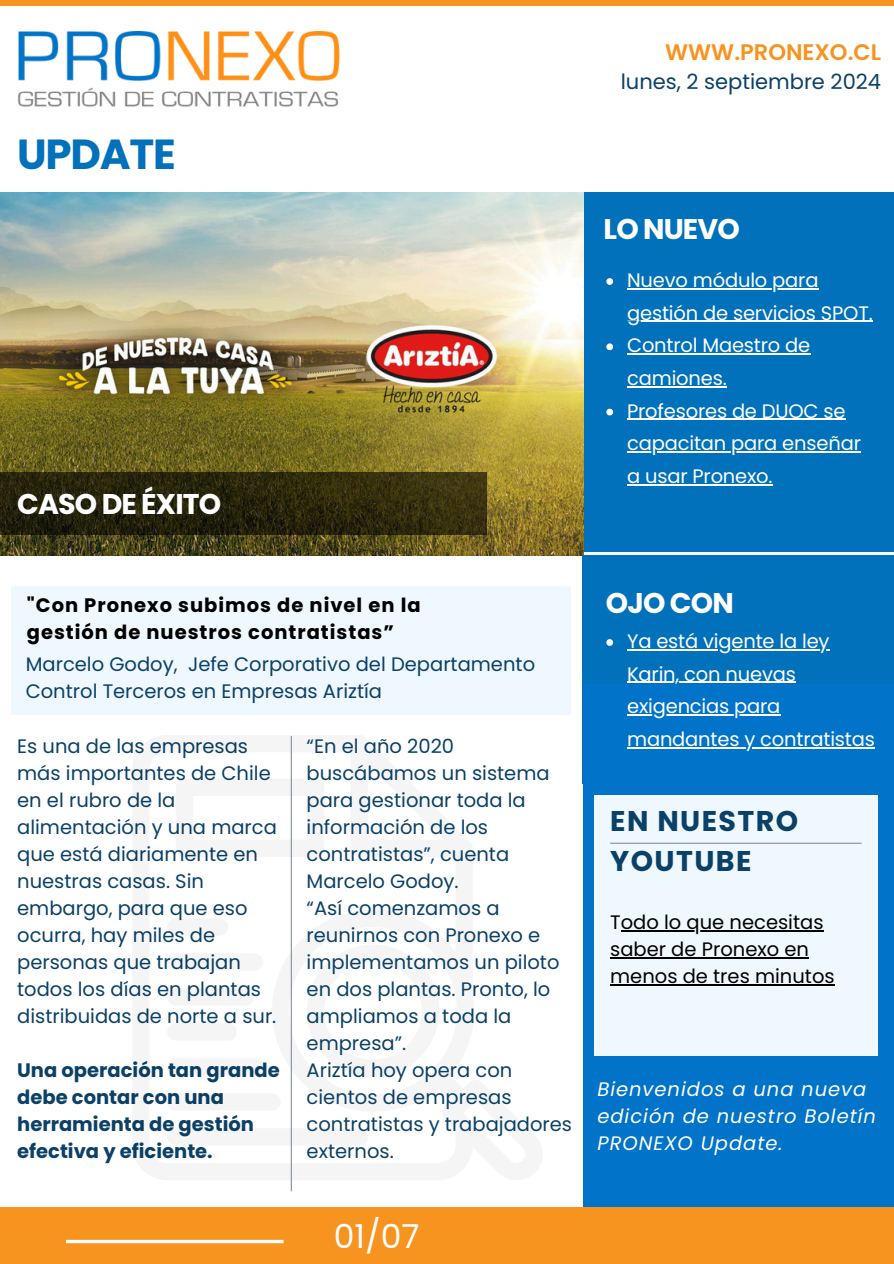
<style>
.page{position:relative;width:894px;height:1264px;background:#fff}
.page>*{position:absolute;margin:0;border:0;box-sizing:border-box;transform-origin:0 0}
.t1{font:700 42px "Poppins";letter-spacing:-.03em;color:#0171bb}
.t2{font:33px "Poppins";color:#fff}
.t3{font:700 28.5px "Poppins";letter-spacing:-.03em;color:#fff}
.t4{font:700 28.5px/39.3px "Poppins";letter-spacing:.05em;color:#0b4068}
.t5{font:600 22.5px "Poppins";color:#f7931f}
.t6{font:21px "Poppins";color:#0b4068}
.t7{font:19.5px/27px "Poppins";color:#0b4068}
.t8{font:19.5px/32.7px "Poppins";letter-spacing:-.01em;color:#fff}
.t9{font:700 19.5px/27px "Poppins";color:#0b4068}
.t10{font:700 19.5px/27px "Poppins";letter-spacing:.05em;color:#000}
.t11{font:italic 19.5px/27px "Poppins";letter-spacing:.05em;color:#fff}
.t12{font:19.5px/27px "Poppins";color:#000}
</style>
<div class="page">
<img style="left:0;top:192px;width:583px;height:364px">
<img style="left:18px;top:32px;width:322px;height:75px">
<div style="left:0;top:1206px;width:893px;height:57px;background:#f7931f"></div>
<svg style="left:66px;top:1239px;width:217px;height:4px"></svg>
<svg style="left:0;top:472px;width:486px;height:63px;background:#2a260c"></svg>
<div style="left:583px;top:192px;width:310px;height:359px;background:#0171bb"></div>
<div style="left:582px;top:555px;width:311px;height:229px;background:#0171bb"></div>
<div style="left:582px;top:684px;width:311px;height:522px;background:#0173c8"></div>
<div style="left:593px;top:795px;width:284px;height:260px;background:#eff8ff"></div>
<div style="left:12px;top:586px;width:558px;height:128px;background:#eff8ff"></div>
<div style="left:0;top:0;width:893px;height:6px;background:#f7931f"></div>
<hr style="left:610px;top:842px;width:251px;height:1px;background:#7c93a4">
<hr style="left:291px;top:736px;width:1px;height:455px;background:#7c93a4">
<svg style="left:606px;top:278px;width:7px;height:7px"></svg>
<hr style="left:627px;top:288px;width:191px;height:1px;background:#fff">
<hr style="left:627px;top:321px;width:245px;height:1px;background:#fff">
<svg style="left:606px;top:343px;width:7px;height:7px"></svg>
<hr style="left:627px;top:353px;width:182px;height:2px;background:#fff">
<hr style="left:627px;top:386px;width:99px;height:1px;background:#fff">
<svg style="left:606px;top:409px;width:7px;height:6px"></svg>
<hr style="left:627px;top:419px;width:218px;height:1px;background:#fff">
<hr style="left:627px;top:451px;width:233px;height:1px;background:#fff">
<hr style="left:627px;top:484px;width:145px;height:1px;background:#fff">
<svg style="left:606px;top:639px;width:7px;height:7px"></svg>
<hr style="left:627px;top:649px;width:202px;height:1px;background:#fff">
<hr style="left:627px;top:682px;width:168px;height:1px;background:#fff">
<hr style="left:627px;top:714px;width:153px;height:1px;background:#fff">
<hr style="left:627px;top:747px;width:247px;height:1px;background:#fff">
<hr style="left:620px;top:930px;width:203px;height:1px;background:#000">
<hr style="left:610px;top:957px;width:198px;height:1px;background:#000">
<hr style="left:610px;top:984px;width:224px;height:1px;background:#000">
<h3 class="t1" style="left:17px;top:124px;width:160px">UPDATE</h3>
<h3 class="t3" style="left:17px;top:484px;width:206px">CASO DE ÉXITO</h3>
<p class="t5" style="left:665px;top:37px;width:217px">WWW.PRONEXO.CL</p>
<p class="t6" style="left:620px;top:67px;width:262px">lunes, 2 septiembre 2024</p>
<p class="t3" style="left:603px;top:209px;width:138px">LO NUEVO</p>
<p class="t8" style="left:627px;top:264px;width:193px">Nuevo módulo para</p>
<p class="t8" style="left:627px;top:296px;width:247px">gestión de servicios SPOT.<br>Control Maestro de</p>
<p class="t8" style="left:627px;top:362px;width:220px">camiones.<br>Profesores de DUOC se</p>
<h6 class="t8" style="left:627px;top:427px;width:235px">capacitan para enseñar a usar Pronexo.</h6>
<p class="t10" style="left:27px;top:592px;width:395px">"Con Pronexo subimos de nivel en la gestión de nuestros contratistas”</p>
<p class="t7" style="left:26px;top:650px;width:510px">Marcelo Godoy, Jefe Corporativo del Departamento<br>Control Terceros en Empresas Ariztía</p>
<h5 class="t7" style="left:17px;top:732px;width:261px">Es una de las empresas más importantes de Chile en el rubro de la alimentación y una marca que está diariamente en nuestras casas. Sin embargo, para que eso ocurra, hay miles de personas que trabajan todos los días en plantas distribuidas de norte a sur.</h5>
<h1 class="t9" style="left:17px;top:1056px;width:264px">Una operación tan grande debe contar con una herramienta de gestión efectiva y eficiente.</h1>
<p class="t7" style="left:306px;top:732px;width:244px">“En el año 2020 buscábamos un sistema para gestionar toda la información de los contratistas”, cuenta<br>Marcelo Godoy.</p>
<h6 class="t7" style="left:306px;top:894px;width:254px">“Así comenzamos a reunirnos con Pronexo e implementamos un piloto en dos plantas. Pronto, lo ampliamos a toda la empresa”.</h6>
<p class="t7" style="left:306px;top:1056px;width:267px">Ariztía hoy opera con cientos de empresas contratistas y trabajadores externos.</p>
<h4 class="t2" style="left:334px;top:1213px;width:87px">01/07</h4>
<p class="t3" style="left:605px;top:583px;width:129px">OJO CON</p>
<p class="t8" style="left:627px;top:625px;width:204px">Ya está vigente la ley</p>
<p class="t8" style="left:627px;top:657px;width:170px">Karin, con nuevas</p>
<h3 class="t8" style="left:627px;top:690px;width:155px">exigencias para</h3>
<p class="t8" style="left:627px;top:723px;width:249px">mandantes y contratistas</p>
<h3 class="t4" style="left:610px;top:801px;width:189px">EN NUESTRO<br>YOUTUBE</h3>
<p class="t12" style="left:610px;top:908px;width:226px">Todo lo que necesitas saber de Pronexo en menos de tres minutos</p>
<h2 class="t11" style="left:597px;top:1075px;width:280px">Bienvenidos a una nueva edición de nuestro Boletín<br>PRONEXO Update.</h2>
</div>
